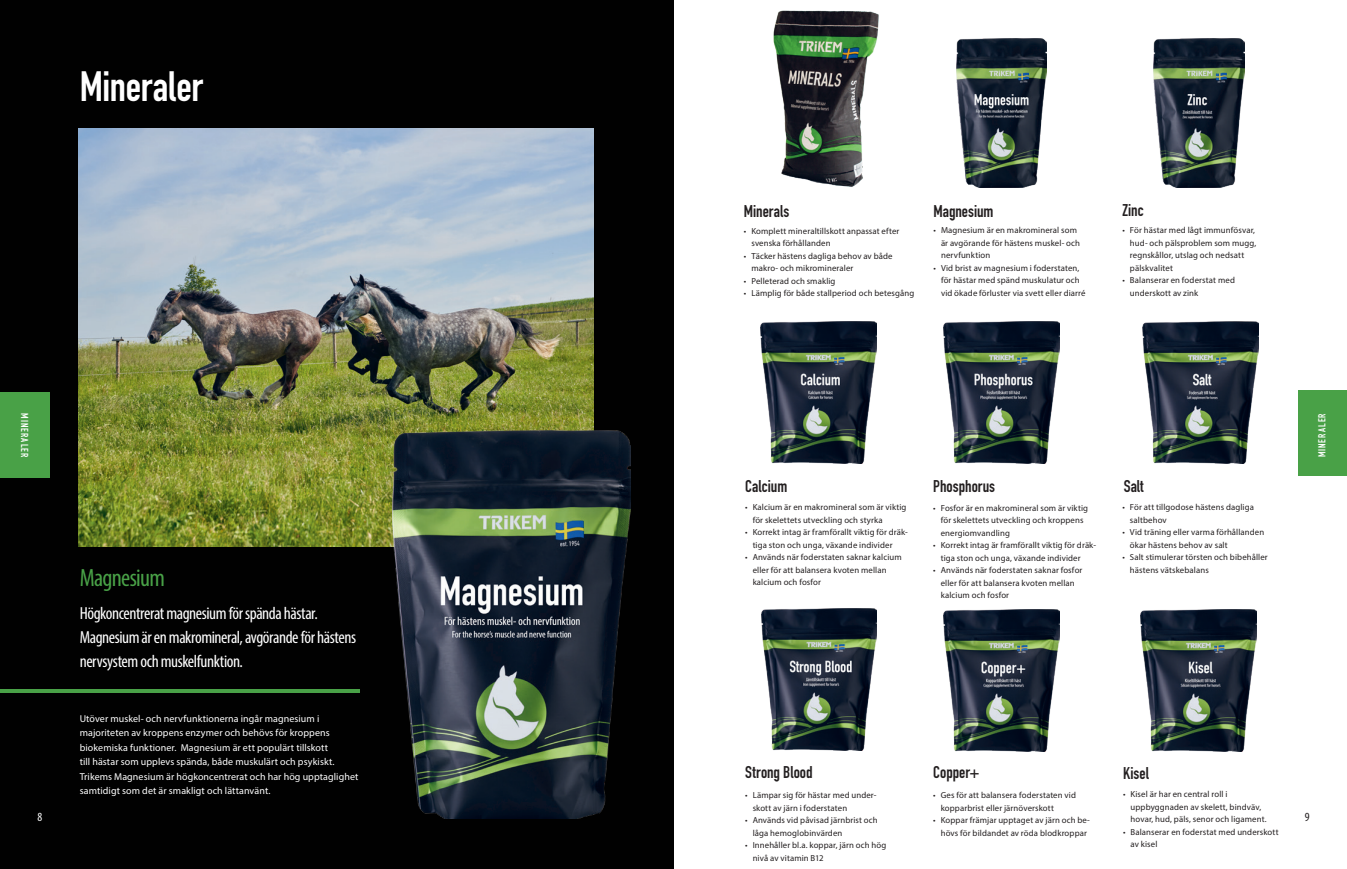
<style>
.page{position:relative;width:1347px;height:869px;background:#fff}
.page>*{position:absolute;margin:0;border:0;box-sizing:border-box;transform-origin:0 0}
.t1{font:41.75px "DIN Engschrift LT Pro";letter-spacing:-.01em;color:#fff}
.t2{font:condensed 25px "Myriad Pro";letter-spacing:-.025em;color:#49a147}
.t3{font:condensed 17.5px/23.5px "Myriad Pro";letter-spacing:-.025em;color:#fff}
.t4{font:16.75px "DIN Engschrift LT Pro";color:#231f20}
.t5{font:condensed 12.5px "Myriad Pro";color:#fff}
.t6{font:condensed 12.5px "Myriad Pro";color:#231f20}
.t7{font:10px/14.5px "Myriad Pro";letter-spacing:.01em;color:#fff}
.t8{font:10px "DIN Engschrift LT Pro";letter-spacing:.105em;color:#fff}
.t9{font:8.75px/12.5px "Myriad Pro";letter-spacing:.015em;color:#231f20}
</style>
<div class="page">
<div style="left:1298px;top:390px;width:48px;height:85px;background:#49a147"></div>
<div style="left:0;top:0;width:673px;height:868px;background:#010101"></div>
<img style="left:79px;top:128px;width:514px;height:417px">
<img style="left:392px;top:430px;width:238px;height:388px">
<hr style="left:0;top:689px;width:359px;height:3px;background:#49a147">
<img style="left:761px;top:608px;width:116px;height:142px">
<img style="left:1140px;top:609px;width:116px;height:141px">
<img style="left:944px;top:609px;width:115px;height:142px">
<img style="left:760px;top:321px;width:116px;height:142px">
<img style="left:943px;top:321px;width:116px;height:142px">
<img style="left:956px;top:38px;width:90px;height:149px">
<div style="left:0;top:392px;width:50px;height:86px;background:#49a147"></div>
<img style="left:773px;top:10px;width:106px;height:177px">
<img style="left:1153px;top:39px;width:91px;height:149px">
<img style="left:1142px;top:321px;width:116px;height:142px">
<h1 class="t1" style="left:80px;top:61px;width:125px">Mineraler</h1>
<h3 class="t4" style="left:744px;top:201px;width:47px">Minerals</h3>
<p class="t9" style="left:751px;top:224px;width:149px;text-indent:-7px">• Komplett mineraltillskott anpassat efter svenska förhållanden</p>
<p class="t9" style="left:751px;top:249px;width:143px;text-indent:-7px">• Täcker hästens dagliga behov av både makro- och mikromineraler</p>
<p class="t9" style="left:744px;top:274px;width:93px">• Pelleterad och smaklig</p>
<p class="t9" style="left:744px;top:287px;width:172px">• Lämplig för både stallperiod och betesgång</p>
<h3 class="t4" style="left:933px;top:201px;width:62px">Magnesium</h3>
<p class="t9" style="left:941px;top:224px;width:141px;text-indent:-7px">• Magnesium är en makromineral som är avgörande för hästens muskel- och nervfunktion</p>
<p class="t9" style="left:941px;top:261px;width:146px;text-indent:-7px">• Vid brist av magnesium i foderstaten, för hästar med spänd muskulatur och vid ökade förluster via svett eller diarré</p>
<h3 class="t4" style="left:1122px;top:200px;width:23px">Zinc</h3>
<p class="t9" style="left:1130px;top:224px;width:128px;text-indent:-7px">• För hästar med lågt immunfösvar, hud- och pälsproblem som mugg, regnskållor, utslag och nedsatt pälskvalitet</p>
<p class="t9" style="left:1130px;top:274px;width:106px;text-indent:-7px">• Balanserar en foderstat med underskott av zink</p>
<p class="t8" style="left:31px;top:413px;width:46px;rotate:90deg">MINERALER</p>
<h2 class="t2" style="left:80px;top:562px;width:87px">Magnesium</h2>
<h3 class="t3" style="left:80px;top:601px;width:278px">Högkoncentrerat magnesium för spända hästar.<br>Magnesium är en makromineral, avgörande för hästens nervsystem och muskelfunktion.</h3>
<h3 class="t4" style="left:745px;top:476px;width:44px">Calcium</h3>
<p class="t9" style="left:752px;top:500px;width:155px;text-indent:-7px">• Kalcium är en makromineral som är viktig för skelettets utveckling och styrka</p>
<p class="t9" style="left:752px;top:525px;width:157px;text-indent:-7px">• Korrekt intag är framförallt viktig för dräk&shy;tiga ston och unga, växande individer</p>
<p class="t9" style="left:752px;top:550px;width:151px;text-indent:-7px">• Används när foderstaten saknar kalcium eller för att balansera kvoten mellan kalcium och fosfor</p>
<h3 class="t4" style="left:933px;top:476px;width:63px">Phosphorus</h3>
<p class="t9" style="left:940px;top:501px;width:149px;text-indent:-7px">• Fosfor är en makromineral som är viktig för skelettets utveckling och kroppens energiomvandling</p>
<p class="t9" style="left:940px;top:538px;width:157px;text-indent:-7px">• Korrekt intag är framförallt viktig för dräk&shy;tiga ston och unga, växande individer</p>
<p class="t9" style="left:940px;top:563px;width:143px;text-indent:-7px">• Används när foderstaten saknar fosfor eller för att balansera kvoten mellan kalcium och fosfor</p>
<h3 class="t4" style="left:1123px;top:476px;width:21px">Salt</h3>
<p class="t9" style="left:1130px;top:500px;width:125px;text-indent:-7px">• För att tillgodose hästens dagliga saltbehov</p>
<p class="t9" style="left:1130px;top:525px;width:136px;text-indent:-7px">• Vid träning eller varma förhållanden ökar hästens behov av salt</p>
<p class="t9" style="left:1130px;top:550px;width:139px;text-indent:-7px">• Salt stimulerar törsten och bibehåller hästens vätskebalans</p>
<p class="t8" style="left:1316px;top:457px;width:46px;rotate:-90deg">MINERALER</p>
<p class="t7" style="left:80px;top:710px;width:280px">Utöver muskel- och nervfunktionerna ingår magnesium i majoriteten av kroppens enzymer och behövs för kroppens biokemiska funktioner. Magnesium är ett populärt tillskott<br>till hästar som upplevs spända, både muskulärt och psykiskt.<br>Trikems Magnesium är högkoncentrerat och har hög upptaglighet samtidigt som det är smakligt och lättanvänt.</p>
<h3 class="t4" style="left:745px;top:762px;width:69px">Strong Blood</h3>
<p class="t9" style="left:752px;top:788px;width:125px;text-indent:-7px">• Lämpar sig för hästar med under&shy;skott av järn i foderstaten</p>
<p class="t9" style="left:752px;top:813px;width:127px;text-indent:-7px">• Används vid påvisad järnbrist och låga hemoglobinvärden</p>
<p class="t9" style="left:752px;top:838px;width:135px;text-indent:-7px">• Innehåller bl.a. koppar, järn och hög nivå av vitamin B12</p>
<h3 class="t4" style="left:933px;top:762px;width:48px">Copper+</h3>
<p class="t9" style="left:940px;top:788px;width:137px;text-indent:-7px">• Ges för att balansera foderstaten vid kopparbrist eller järnöverskott</p>
<p class="t9" style="left:933px;top:813px;width:158px;text-align:center">• Koppar främjar upptaget av järn och be&shy;hövs för bildandet av röda blodkroppar</p>
<h3 class="t4" style="left:1123px;top:762px;width:27px">Kisel</h3>
<p class="t9" style="left:1130px;top:787px;width:137px;text-indent:-7px">• Kisel är har en central roll i uppbyggnaden av skelett, bindväv, hovar, hud, päls, senor och ligament.</p>
<p class="t9" style="left:1130px;top:824px;width:149px;text-indent:-7px">• Balanserar en foderstat med underskott av kisel</p>
<h3 class="t5" style="left:38px;top:808px;width:6px">8</h3>
<h3 class="t6" style="left:1304px;top:808px;width:6px">9</h3>
</div>
